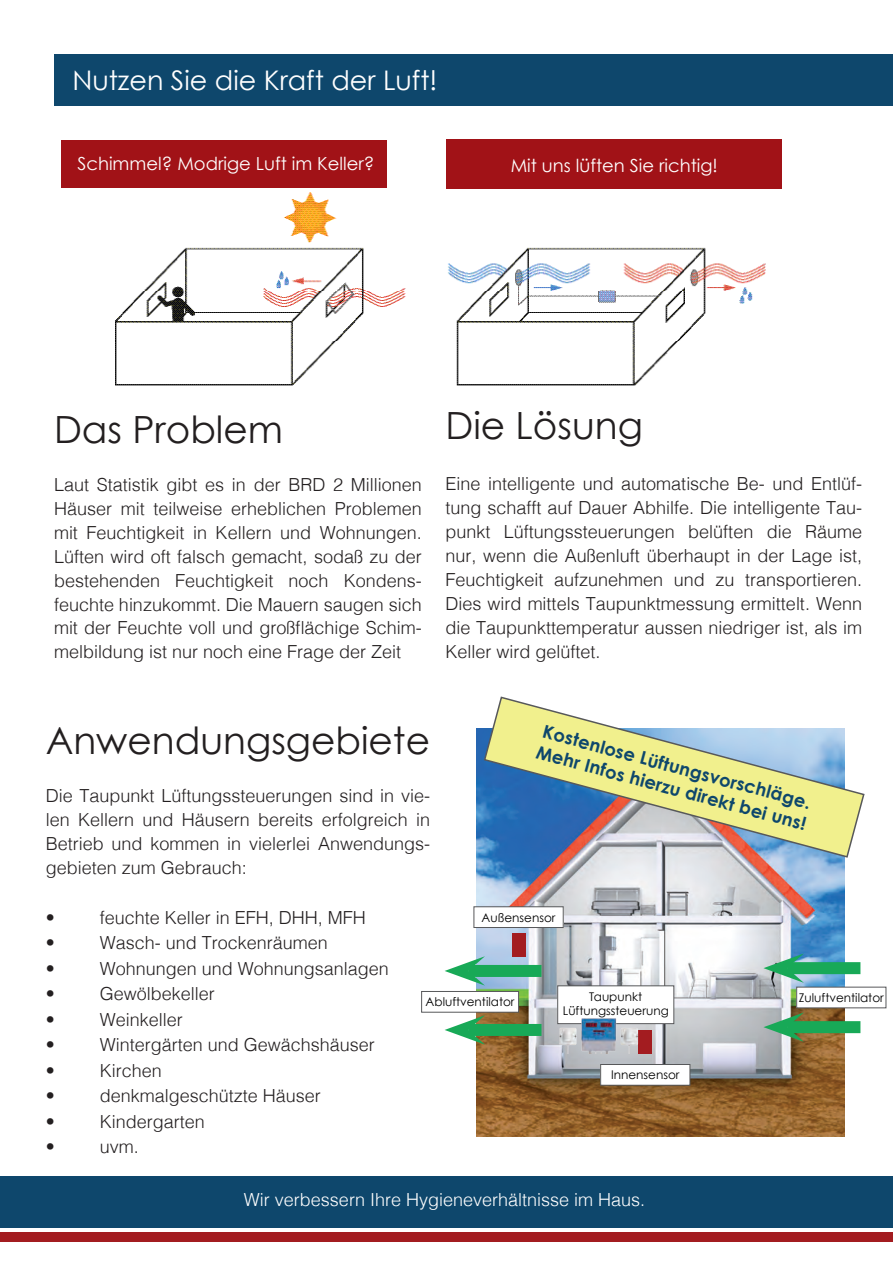
<style>
.page{position:relative;width:893px;height:1263px;background:#fff}
.page>*{position:absolute;margin:0;border:0;box-sizing:border-box;transform-origin:0 0}
.t1{font:37.5px "Century Gothic";color:#231f20}
.t2{font:27px "Century Gothic";color:#fff}
.t3{font:300 18px/24px "Helvetica";color:#231f20;text-align:justify}
.t4{font:700 18px "Century Gothic";color:#0e476c}
.t5{font:18px "Century Gothic";color:#fff}
.t6{font:300 18px "Helvetica";color:#fff}
.t7{font:12px "Century Gothic";color:#000}
</style>
<div class="page">
<div style="left:54px;top:54px;width:839px;height:51px;background:#0e476c"></div>
<div style="left:62px;top:140px;width:325px;height:47px;background:#a11217"></div>
<div style="left:446px;top:139px;width:336px;height:49px;background:#a11217"></div>
<img style="left:116px;top:193px;width:650px;height:193px">
<img style="left:477px;top:728px;width:368px;height:409px">
<div style="left:512px;top:933px;width:13px;height:24px;background:#a31c20"></div>
<div style="left:638px;top:1030px;width:14px;height:24px;background:#a31c20"></div>
<div style="left:787px;top:1021px;width:73px;height:12px;background:#18a957"></div>
<svg style="left:763px;top:1012px;width:41px;height:30px"></svg>
<div style="left:787px;top:962px;width:73px;height:12px;background:#18a957"></div>
<svg style="left:763px;top:953px;width:41px;height:30px"></svg>
<div style="left:468px;top:1024px;width:73px;height:12px;background:#18a957"></div>
<svg style="left:445px;top:1015px;width:40px;height:30px"></svg>
<div style="left:468px;top:965px;width:73px;height:12px;background:#18a957"></div>
<svg style="left:445px;top:956px;width:40px;height:30px"></svg>
<div style="left:601px;top:1064px;width:89px;height:21px;background:#fff"></div>
<div style="left:600px;top:1064px;width:90px;height:21px;border:1px solid #57585a"></div>
<div style="left:558px;top:986px;width:116px;height:38px;background:#fff"></div>
<div style="left:557px;top:985px;width:117px;height:39px;border:1px solid #57585a"></div>
<div style="left:474px;top:907px;width:89px;height:20px;background:#fff"></div>
<div style="left:474px;top:906px;width:90px;height:22px;border:1px solid #57585a"></div>
<div style="left:797px;top:987px;width:89px;height:21px;background:#fff"></div>
<div style="left:422px;top:991px;width:97px;height:21px;background:#fff"></div>
<div style="left:421px;top:991px;width:98px;height:21px;border:1px solid #57585a"></div>
<img style="left:558px;top:1015px;width:80px;height:39px">
<svg style="left:483px;top:696px;width:382px;height:163px"></svg>
<div style="left:0;top:1176px;width:893px;height:51px;background:#0e476c"></div>
<div style="left:0;top:1232px;width:893px;height:9px;background:#a31c20"></div>
<p class="t2" style="left:72px;top:63px;width:367px">Nutzen Sie die Kraft der Luft!</p>
<p class="t5" style="left:77px;top:153px;width:299px">Schimmel? Modrige Luft im Keller?</p>
<p class="t5" style="left:511px;top:155px;width:209px">Mit uns lüften Sie richtig!</p>
<p class="t1" style="left:445px;top:403px;width:199px">Die Lösung</p>
<p class="t1" style="left:54px;top:406px;width:230px">Das Problem</p>
<p class="t3" style="left:54px;top:471px;width:369px">Laut Statistik gibt es in der BRD 2 Millionen Häuser mit teilweise erheblichen Problemen mit Feuchtigkeit in Kellern und Wohnungen.<br>Lüften wird oft falsch gemacht, sodaß zu der bestehenden Feuchtigkeit noch Kondens&shy;feuchte hinzukommt. Die Mauern saugen sich mit der Feuchte voll und großflächige Schim&shy;melbildung ist nur noch eine Frage der Zeit</p>
<p class="t3" style="left:445px;top:470px;width:418px">Eine intelligente und automatische Be- und Entlüf&shy;tung schafft auf Dauer Abhilfe. Die intelligente Tau&shy;punkt Lüftungssteuerungen belüften die Räume nur, wenn die Außenluft überhaupt in der Lage ist, Feuchtigkeit aufzunehmen und zu transportieren.<br>Dies wird mittels Taupunktmessung ermittelt. Wenn die Taupunkttemperatur aussen niedriger ist, als im Keller wird gelüftet.</p>
<p class="t4" style="left:546px;top:720px;width:278px;rotate:15deg">Kostenlose Lüftungsvorschläge.</p>
<p class="t1" style="left:46px;top:718px;width:386px">Anwendungsgebiete</p>
<p class="t4" style="left:540px;top:741px;width:280px;rotate:15deg">Mehr Infos hierzu direkt bei uns!</p>
<p class="t3" style="left:46px;top:783px;width:386px">Die Taupunkt Lüftungssteuerungen sind in vie&shy;len Kellern und Häusern bereits erfolgreich in Betrieb und kommen in vielerlei Anwendungs&shy;gebieten zum Gebrauch:</p>
<p class="t3" style="left:46px;top:904px;width:10px">•</p>
<p class="t3" style="left:100px;top:904px;width:268px">feuchte Keller in EFH, DHH, MFH</p>
<p class="t3" style="left:46px;top:930px;width:10px">•</p>
<p class="t3" style="left:100px;top:930px;width:230px">Wasch- und Trockenräumen</p>
<p class="t3" style="left:46px;top:955px;width:10px">•</p>
<p class="t3" style="left:100px;top:955px;width:291px">Wohnungen und Wohnungsanlagen</p>
<p class="t3" style="left:46px;top:981px;width:10px">•</p>
<p class="t3" style="left:100px;top:981px;width:117px">Gewölbekeller</p>
<p class="t3" style="left:46px;top:1006px;width:10px">•</p>
<p class="t3" style="left:100px;top:1006px;width:85px">Weinkeller</p>
<p class="t3" style="left:46px;top:1032px;width:10px">•</p>
<p class="t3" style="left:100px;top:1032px;width:277px">Wintergärten und Gewächshäuser</p>
<p class="t3" style="left:46px;top:1057px;width:10px">•</p>
<p class="t3" style="left:100px;top:1057px;width:64px">Kirchen</p>
<p class="t3" style="left:46px;top:1083px;width:10px">•</p>
<p class="t3" style="left:100px;top:1083px;width:223px">denkmalgeschützte Häuser</p>
<p class="t3" style="left:46px;top:1108px;width:10px">•</p>
<p class="t3" style="left:100px;top:1108px;width:107px">Kindergarten</p>
<p class="t3" style="left:46px;top:1134px;width:10px">•</p>
<p class="t3" style="left:100px;top:1134px;width:41px">uvm.</p>
<p class="t6" style="left:244px;top:1184px;width:403px">Wir verbessern Ihre Hygieneverhältnisse im Haus.</p>
<p class="t7" style="left:482px;top:910px;width:75px">Außensensor</p>
<p class="t7" style="left:589px;top:989px;width:54px">Taupunkt</p>
<p class="t7" style="left:563px;top:1003px;width:107px">Lüftungssteuerung</p>
<p class="t7" style="left:426px;top:995px;width:90px">Abluftventilator</p>
<p class="t7" style="left:799px;top:990px;width:86px">Zuluftventilator</p>
<p class="t7" style="left:611px;top:1068px;width:70px">Innensensor</p>
</div>
